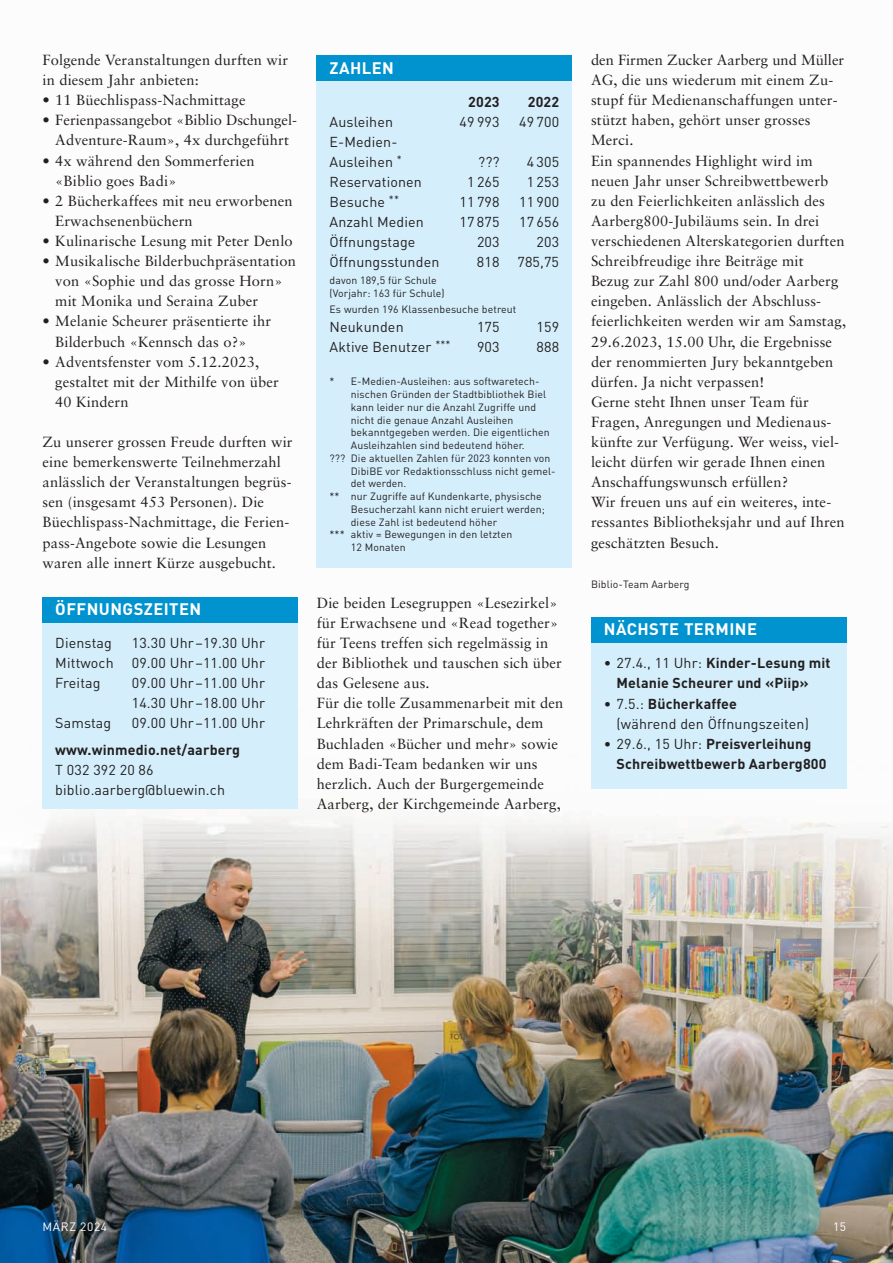
<style>
.page{position:relative;width:893px;height:1263px;background:#fff}
.page>*{position:absolute;margin:0;border:0;box-sizing:border-box;transform-origin:0 0}
.t1{font:700 16.5px "DIN";letter-spacing:.025em;color:#fff}
.t2{font:14.7px/20.1px "Sabon";letter-spacing:.01em;color:#231f20}
.t3{font:14.25px/20.1px "DIN";letter-spacing:.01em;color:#231f20}
.t4{font:700 14.25px/20.1px "DIN";letter-spacing:.01em;color:#231f20}
.t5{font:12px "DIN";letter-spacing:.05em;color:#fff}
.t6{font:10.5px/12.8px "DIN";letter-spacing:.01em;color:#231f20}
.s1{font-weight:400}
.s2{font-weight:700}
</style>
<div class="page">
<img style="left:0;top:55px;width:893px;height:1208px">
<div style="left:317px;top:68px;width:255px;height:500px;background:#d4effb"></div>
<div style="left:317px;top:55px;width:255px;height:26px;background:#0093d0"></div>
<div style="left:43px;top:610px;width:255px;height:199px;background:#d4effb"></div>
<div style="left:43px;top:597px;width:255px;height:25px;background:#0093d0"></div>
<div style="left:591px;top:630px;width:255px;height:159px;background:#d4effb"></div>
<div style="left:591px;top:617px;width:255px;height:25px;background:#0093d0"></div>
<p class="t2" style="left:43px;top:51px;width:247px">Folgende Veranstaltungen durften wir in diesem Jahr anbieten:</p>
<p class="t2" style="left:43px;top:91px;width:205px">• 11 Büechlispass-Nachmittage</p>
<p class="t2" style="left:43px;top:111px;width:256px;text-align:center">• Ferienpassangebot «Biblio Dschungel-<br>Adventure-Raum», 4x durchgeführt</p>
<p class="t2" style="left:55px;top:152px;width:201px;text-indent:-13px">• 4x während den Sommerferien «Biblio goes Badi»</p>
<p class="t2" style="left:55px;top:192px;width:239px;text-indent:-13px">• 2 Bücherkaffees mit neu erworbenen<br>Erwachsenenbüchern</p>
<p class="t2" style="left:43px;top:232px;width:252px">• Kulinarische Lesung mit Peter Denlo</p>
<p class="t2" style="left:55px;top:252px;width:242px;text-indent:-13px">• Musikalische Bilderbuchpräsentation von «Sophie und das grosse Horn» mit Monika und Seraina Zuber</p>
<p class="t2" style="left:55px;top:312px;width:217px;text-indent:-13px">• Melanie Scheurer präsentierte ihr<br>Bilderbuch «Kennsch das o?»</p>
<p class="t2" style="left:55px;top:353px;width:225px;text-indent:-13px">• Adventsfenster vom 5.12.2023, gestaltet mit der Mithilfe von über<br>40 Kindern</p>
<p class="t2" style="left:43px;top:433px;width:252px">Zu unserer grossen Freude durften wir eine bemerkenswerte Teilnehmerzahl anlässlich der Veranstaltungen begrüs&shy;sen (insgesamt 453 Personen). Die Büechlispass-Nachmittage, die Ferien&shy;pass-Angebote sowie die Lesungen waren alle innert Kürze ausgebucht.</p>
<p class="t1" style="left:55px;top:600px;width:148px">ÖFFNUNGSZEITEN</p>
<p class="t3" style="left:55px;top:633px;width:58px">Dienstag</p>
<p class="t3" style="left:132px;top:633px;width:135px">13.30 Uhr–19.30 Uhr</p>
<p class="t3" style="left:55px;top:653px;width:60px">Mittwoch</p>
<p class="t3" style="left:132px;top:653px;width:135px">09.00 Uhr–11.00 Uhr</p>
<p class="t3" style="left:55px;top:673px;width:47px">Freitag</p>
<p class="t3" style="left:132px;top:673px;width:135px">09.00 Uhr–11.00 Uhr<br>14.30 Uhr–18.00 Uhr</p>
<p class="t3" style="left:55px;top:713px;width:58px">Samstag</p>
<p class="t3" style="left:132px;top:713px;width:135px">09.00 Uhr–11.00 Uhr</p>
<p class="t4" style="left:55px;top:740px;width:186px">www.winmedio.net/aarberg</p>
<p class="t3" style="left:55px;top:760px;width:171px">T 032 392 20 86 biblio.aarberg@bluewin.ch</p>
<p class="t1" style="left:330px;top:58px;width:66px">ZAHLEN</p>
<p class="t4" style="left:468px;top:92px;width:33px">2023</p>
<p class="t4" style="left:528px;top:92px;width:33px">2022</p>
<p class="t3" style="left:330px;top:112px;width:65px">Ausleihen</p>
<p class="t3" style="left:460px;top:112px;width:42px">49 993</p>
<p class="t3" style="left:519px;top:112px;width:41px">49 700</p>
<p class="t3" style="left:330px;top:132px;width:74px">E-Medien-<br>Ausleihen <sup>*</sup></p>
<p class="t3" style="left:478px;top:152px;width:23px">???</p>
<p class="t3" style="left:527px;top:152px;width:34px">4 305</p>
<p class="t3" style="left:330px;top:172px;width:94px">Reservationen</p>
<p class="t3" style="left:467px;top:172px;width:34px">1 265</p>
<p class="t3" style="left:527px;top:172px;width:34px">1 253</p>
<p class="t3" style="left:330px;top:192px;width:71px">Besuche <sup>**</sup></p>
<p class="t3" style="left:460px;top:192px;width:41px">11 798</p>
<p class="t3" style="left:519px;top:192px;width:42px">11 900</p>
<p class="t3" style="left:330px;top:212px;width:96px">Anzahl Medien</p>
<p class="t3" style="left:460px;top:212px;width:41px">17 875</p>
<p class="t3" style="left:519px;top:212px;width:41px">17 656</p>
<p class="t3" style="left:330px;top:232px;width:87px">Öffnungstage</p>
<p class="t3" style="left:477px;top:232px;width:24px">203</p>
<p class="t3" style="left:536px;top:232px;width:24px">203</p>
<p class="t3" style="left:330px;top:252px;width:111px">Öffnungsstunden</p>
<p class="t3" style="left:477px;top:252px;width:24px">818</p>
<p class="t3" style="left:517px;top:252px;width:43px">785,75</p>
<p class="t6" style="left:330px;top:274px;width:117px">davon 189,5 für Schule (Vorjahr: 163 für Schule)</p>
<p class="t6" style="left:330px;top:303px;width:188px">Es wurden 196 Klassenbesuche betreut</p>
<p class="t3" style="left:330px;top:317px;width:76px">Neukunden</p>
<p class="t3" style="left:477px;top:317px;width:24px">175</p>
<p class="t3" style="left:536px;top:317px;width:24px">159</p>
<p class="t3" style="left:330px;top:337px;width:122px">Aktive Benutzer <sup>***</sup></p>
<p class="t3" style="left:477px;top:337px;width:24px">903</p>
<p class="t3" style="left:537px;top:337px;width:24px">888</p>
<p class="t6" style="left:330px;top:375px;width:212px">* E-Medien-Ausleihen: aus softwaretech-</p>
<p class="t6" style="left:351px;top:388px;width:197px">nischen Gründen der Stadtbibliothek Biel</p>
<p class="t6" style="left:351px;top:401px;width:187px">kann leider nur die Anzahl Zugriffe und</p>
<p class="t6" style="left:351px;top:414px;width:164px">nicht die genaue Anzahl Ausleihen</p>
<p class="t6" style="left:351px;top:426px;width:200px">bekanntgegeben werden. Die eigentlichen</p>
<p class="t6" style="left:351px;top:439px;width:175px">Ausleihzahlen sind bedeutend höher.</p>
<p class="t6" style="left:330px;top:452px;width:222px">??? Die aktuellen Zahlen für 2023 konnten von</p>
<p class="t6" style="left:351px;top:465px;width:206px">DibiBE vor Redaktionsschluss nicht gemel-</p>
<p class="t6" style="left:351px;top:477px;width:57px">det werden.</p>
<p class="t6" style="left:330px;top:490px;width:214px">** nur Zugriffe auf Kundenkarte, physische</p>
<p class="t6" style="left:351px;top:503px;width:196px">Besucherzahl kann nicht eruiert werden;</p>
<p class="t6" style="left:351px;top:516px;width:148px">diese Zahl ist bedeutend höher</p>
<p class="t6" style="left:330px;top:528px;width:184px">*** aktiv = Bewegungen in den letzten</p>
<p class="t6" style="left:351px;top:541px;width:56px">12 Monaten</p>
<p class="t2" style="left:317px;top:594px;width:248px">Die beiden Lesegruppen «Lesezirkel» für Erwachsene und «Read together» für Teens treffen sich regelmässig in der Bibliothek und tauschen sich über das Gelesene aus.<br>Für die tolle Zusammenarbeit mit den Lehrkräften der Primarschule, dem Buchladen «Bücher und mehr» sowie dem Badi-Team bedanken wir uns herzlich. Auch der Burgergemeinde Aarberg, der Kirchgemeinde Aarberg,</p>
<p class="t2" style="left:591px;top:51px;width:257px">den Firmen Zucker Aarberg und Müller AG, die uns wiederum mit einem Zu&shy;stupf für Medienanschaffungen unter&shy;stützt haben, gehört unser grosses Merci.<br>Ein spannendes Highlight wird im neuen Jahr unser Schreibwettbewerb zu den Feierlichkeiten anlässlich des Aarberg800-Jubiläums sein. In drei verschiedenen Alterskategorien durften Schreibfreudige ihre Beiträge mit<br>Bezug zur Zahl 800 und/oder Aarberg eingeben. Anlässlich der Abschluss&shy;feierlichkeiten werden wir am Samstag, 29.6.2023, 15.00 Uhr, die Ergebnisse der renommierten Jury bekanntgeben dürfen. Ja nicht verpassen!<br>Gerne steht Ihnen unser Team für Fragen, Anregungen und Medienaus&shy;künfte zur Verfügung. Wer weiss, viel&shy;leicht dürfen wir gerade Ihnen einen Anschaffungswunsch erfüllen?<br>Wir freuen uns auf ein weiteres, inte&shy;ressantes Bibliotheksjahr und auf Ihren geschätzten Besuch.</p>
<p class="t6" style="left:591px;top:578px;width:100px">Biblio-Team Aarberg</p>
<p class="t1" style="left:604px;top:620px;width:155px">NÄCHSTE TERMINE</p>
<p class="t4" style="left:617px;top:653px;width:216px;text-indent:-13px"><span class="s1">• 27.4., 11 Uhr:</span> Kinder-Lesung mit<br>Melanie Scheurer und «Piip»</p>
<p class="t3" style="left:617px;top:694px;width:194px;text-indent:-13px">• 7.5.: <span class="s2">Bücherkaffee<br></span>(während den Öffnungszeiten)</p>
<p class="t4" style="left:617px;top:734px;width:211px;text-indent:-13px"><span class="s1">• 29.6., 15 Uhr:</span> Preisverleihung<br>Schreibwettbewerb Aarberg800</p>
<p class="t5" style="left:43px;top:1220px;width:66px">MÄRZ 2024</p>
<p class="t5" style="left:833px;top:1220px;width:15px">15</p>
</div>
